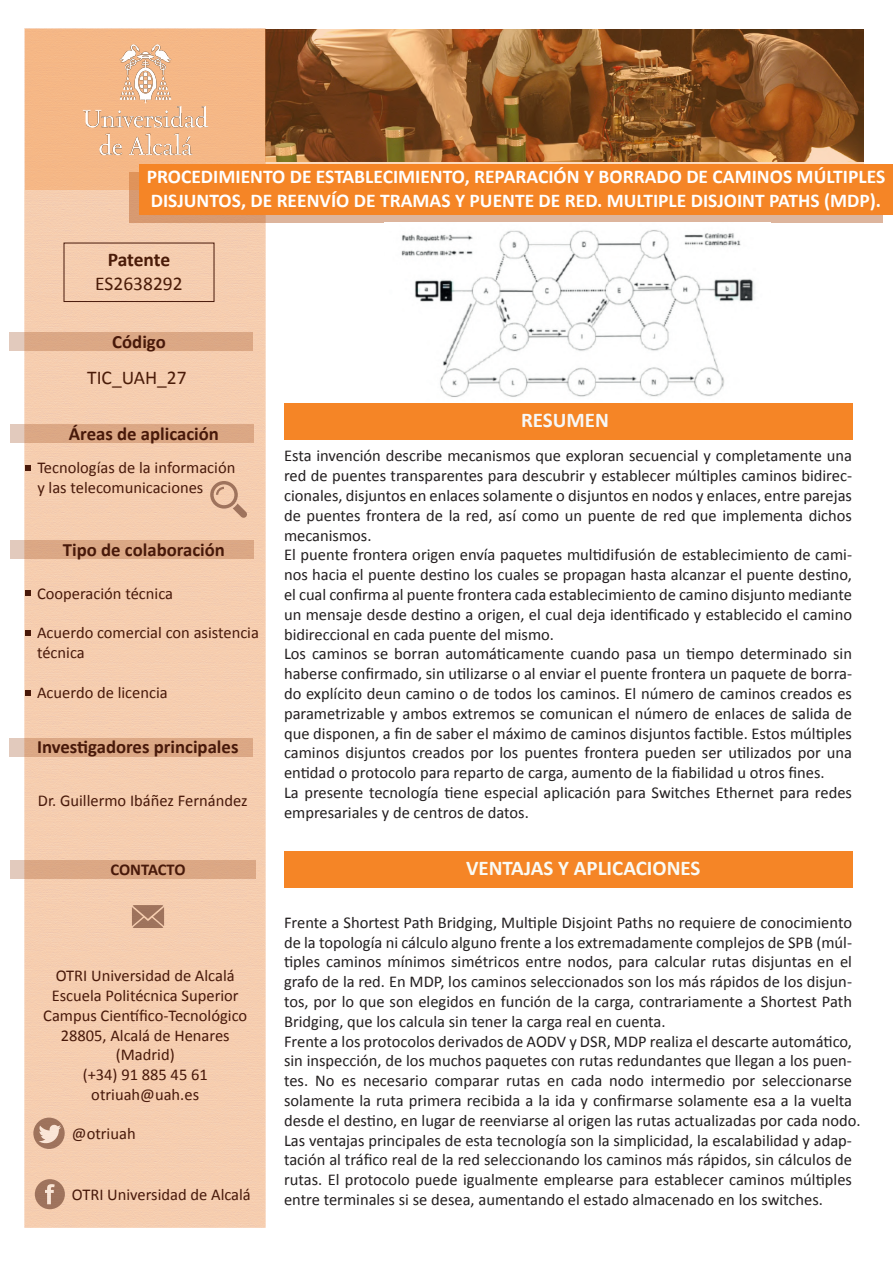
<style>
.page{position:relative;width:893px;height:1263px;background:#fff}
.page>*{position:absolute;margin:0;border:0;box-sizing:border-box;transform-origin:0 0}
.t1{font:700 21px "Calibri";color:#fafbf5}
.t2{font:700 21px "Calibri";color:#f7f8f7}
.t3{font:700 19.5px/23.4px "Calibri";color:#fff}
.t4{font:19.5px "Calibri";color:#4a1b08}
.t5{font:700 19.5px "Calibri";letter-spacing:-.01em;color:#4a1b08}
.t6{font:700 18.75px "Calibri";color:#48190a}
.t7{font:16.5px/19.8px "Calibri";color:#231f20}
.t8{font:16.5px/19.8px "Calibri";color:#48190a}
.t9{font:700 16.5px "Calibri";letter-spacing:-.005em;color:#48190a}
</style>
<div class="page">
<img style="left:9px;top:28px;width:311px;height:1200px">
<svg style="left:210px;top:481px;width:37px;height:37px"></svg>
<svg style="left:132px;top:905px;width:32px;height:23px"></svg>
<svg style="left:33px;top:1117px;width:32px;height:32px"></svg>
<svg style="left:39px;top:1124px;width:22px;height:19px"></svg>
<div style="left:35px;top:1179px;width:30px;height:30px;background:#9e735d;border-radius:50%"></div>
<svg style="left:45px;top:1184px;width:10px;height:20px"></svg>
<svg style="left:129px;top:189px;width:753px;height:33px;background:#deaa86"></svg>
<svg style="left:25px;top:29px;width:838px;height:160px;background:#9f693b"></svg>
<div style="left:139px;top:164px;width:754px;height:50px;background:#f58526"></div>
<div style="left:284px;top:851px;width:568px;height:36px;background:#f58526"></div>
<div style="left:284px;top:403px;width:568px;height:36px;background:#f58526"></div>
<img style="left:401px;top:230px;width:354px;height:167px">
<div style="left:64px;top:243px;width:150px;height:59px;border:1px solid #48190a"></div>
<div style="left:10px;top:860px;width:245px;height:18px;background:#dca785"></div>
<div style="left:10px;top:738px;width:243px;height:19px;background:#dca885"></div>
<div style="left:11px;top:424px;width:243px;height:18px;background:#dca785"></div>
<div style="left:9px;top:332px;width:243px;height:19px;background:#dca785"></div>
<svg style="left:25px;top:465px;width:6px;height:6px"></svg>
<svg style="left:25px;top:591px;width:6px;height:5px"></svg>
<svg style="left:25px;top:631px;width:6px;height:5px"></svg>
<svg style="left:25px;top:690px;width:6px;height:5px"></svg>
<img style="left:72px;top:36px;width:146px;height:131px">
<div style="left:11px;top:540px;width:243px;height:19px;background:#dba785"></div>
<p class="t3" style="left:147px;top:165px;width:740px">PROCEDIMIENTO DE ESTABLECIMIENTO, REPARACIÓN Y BORRADO DE CAMINOS MÚLTIPLES<br>DISJUNTOS, DE REENVÍO DE TRAMAS Y PUENTE DE RED. MULTIPLE DISJOINT PATHS (MDP).</p>
<p class="t5" style="left:108px;top:247px;width:64px">Patente</p>
<p class="t4" style="left:95px;top:271px;width:89px">ES2638292</p>
<p class="t6" style="left:112px;top:330px;width:55px">Código</p>
<p class="t4" style="left:87px;top:366px;width:101px">TIC_UAH_27</p>
<p class="t6" style="left:69px;top:422px;width:152px">Áreas de aplicación</p>
<p class="t8" style="left:37px;top:458px;width:199px">Tecnologías de la información y las telecomunicaciones</p>
<p class="t6" style="left:63px;top:538px;width:164px">Tipo de colaboración</p>
<p class="t8" style="left:37px;top:583px;width:137px">Cooperación técnica</p>
<p class="t8" style="left:37px;top:623px;width:223px">Acuerdo comercial con asistencia técnica</p>
<p class="t8" style="left:37px;top:682px;width:132px">Acuerdo de licencia</p>
<p class="t6" style="left:37px;top:735px;width:203px">Investigadores principales</p>
<p class="t8" style="left:38px;top:790px;width:211px">Dr. Guillermo Ibáñez Fernández</p>
<p class="t9" style="left:110px;top:858px;width:77px">CONTACTO</p>
<p class="t8" style="left:43px;top:966px;width:205px;text-align:center">OTRI Universidad de Alcalá<br>Escuela Politécnica Superior<br>Campus Científico-Tecnológico<br>28805, Alcalá de Henares (Madrid)<br>(+34) 91 885 45 61 otriuah@uah.es</p>
<p class="t8" style="left:72px;top:1123px;width:65px">@otriuah</p>
<p class="t8" style="left:72px;top:1185px;width:180px">OTRI Universidad de Alcalá</p>
<p class="t2" style="left:521px;top:407px;width:89px">RESUMEN</p>
<p class="t7" style="left:284px;top:446px;width:569px">Esta invención describe mecanismos que exploran secuencial y completamente una red de puentes transparentes para descubrir y establecer múltiples caminos bidirec&shy;cionales, disjuntos en enlaces solamente o disjuntos en nodos y enlaces, entre parejas de puentes frontera de la red, así como un puente de red que implementa dichos mecanismos.<br>El puente frontera origen envía paquetes multidifusión de establecimiento de cami&shy;nos hacia el puente destino los cuales se propagan hasta alcanzar el puente destino, el cual confirma al puente frontera cada establecimiento de camino disjunto mediante un mensaje desde destino a origen, el cual deja identificado y establecido el camino bidireccional en cada puente del mismo.<br>Los caminos se borran automáticamente cuando pasa un tiempo determinado sin haberse confirmado, sin utilizarse o al enviar el puente frontera un paquete de borra&shy;do explícito deun camino o de todos los caminos. El número de caminos creados es parametrizable y ambos extremos se comunican el número de enlaces de salida de que disponen, a fin de saber el máximo de caminos disjuntos factible. Estos múltiples caminos disjuntos creados por los puentes frontera pueden ser utilizados por una entidad o protocolo para reparto de carga, aumento de la fiabilidad u otros fines.<br>La presente tecnología tiene especial aplicación para Switches Ethernet para redes empresariales y de centros de datos.</p>
<p class="t1" style="left:466px;top:854px;width:236px">VENTAJAS Y APLICACIONES</p>
<p class="t7" style="left:284px;top:912px;width:578px">Frente a Shortest Path Bridging, Multiple Disjoint Paths no requiere de conocimiento de la topología ni cálculo alguno frente a los extremadamente complejos de SPB (múl&shy;tiples caminos mínimos simétricos entre nodos, para calcular rutas disjuntas en el grafo de la red. En MDP, los caminos seleccionados son los más rápidos de los disjun&shy;tos, por lo que son elegidos en función de la carga, contrariamente a Shortest Path Bridging, que los calcula sin tener la carga real en cuenta.<br>Frente a los protocolos derivados de AODV y DSR, MDP realiza el descarte automático, sin inspección, de los muchos paquetes con rutas redundantes que llegan a los puen&shy;tes. No es necesario comparar rutas en cada nodo intermedio por seleccionarse solamente la ruta primera recibida a la ida y confirmarse solamente esa a la vuelta desde el destino, en lugar de reenviarse al origen las rutas actualizadas por cada nodo.<br>Las ventajas principales de esta tecnología son la simplicidad, la escalabilidad y adap&shy;tación al tráfico real de la red seleccionando los caminos más rápidos, sin cálculos de rutas. El protocolo puede igualmente emplearse para establecer caminos múltiples entre terminales si se desea, aumentando el estado almacenado en los switches.</p>
</div>
